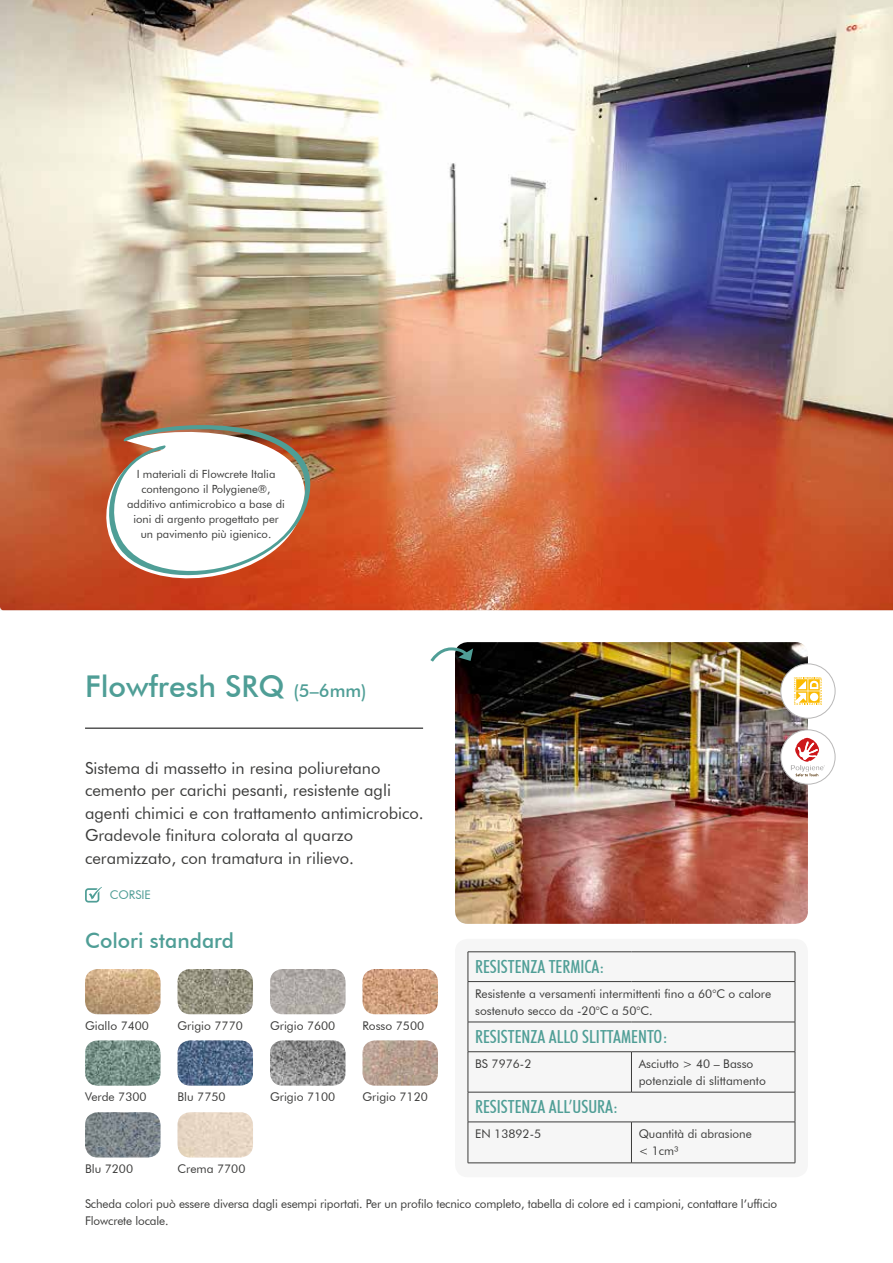
<style>
.page{position:relative;width:893px;height:1263px;background:#fff}
.page>*{position:absolute;margin:0;border:0;box-sizing:border-box;transform-origin:0 0}
.t1{font:500 30px "Futura BT";color:#4f9e96}
.t2{font:500 21px "Futura BT";color:#4f9e96}
.t3{font:500 condensed 18px "Futura BT";color:#4f9e96}
.t4{font:16.5px/22.5px "Futura BT";color:#3c3c3b}
.t5{font:12px/16.8px "Futura BT";color:#3c3c3b}
.t6{font:12px "Futura BT";color:#4f9e96}
.t7{font:11.25px/15px "Futura BT";color:#3c3c3b;text-align:center}
.s1{font-size:18px}
</style>
<div class="page">
<img style="left:455px;top:642px;width:353px;height:282px">
<div style="left:455px;top:939px;width:353px;height:238px;background:#f6f6f6;border-radius:13px"></div>
<svg style="left:468px;top:952px;width:1px;height:29px"></svg>
<hr style="left:468px;top:982px;width:1px;height:40px;background:#3c3c3b">
<hr style="left:468px;top:951px;width:163px;height:1px;background:#3c3c3b">
<hr style="left:631px;top:951px;width:164px;height:1px;background:#3c3c3b">
<svg style="left:795px;top:952px;width:1px;height:29px"></svg>
<hr style="left:795px;top:982px;width:1px;height:40px;background:#3c3c3b">
<hr style="left:468px;top:981px;width:163px;height:1px;background:#3c3c3b">
<hr style="left:631px;top:981px;width:164px;height:1px;background:#3c3c3b">
<svg style="left:468px;top:1023px;width:1px;height:28px"></svg>
<hr style="left:468px;top:1022px;width:163px;height:1px;background:#3c3c3b">
<hr style="left:631px;top:1022px;width:164px;height:1px;background:#3c3c3b">
<svg style="left:795px;top:1022px;width:1px;height:29px"></svg>
<hr style="left:468px;top:1092px;width:1px;height:30px;background:#3c3c3b">
<hr style="left:795px;top:1092px;width:1px;height:30px;background:#3c3c3b">
<hr style="left:468px;top:1052px;width:1px;height:40px;background:#3c3c3b">
<hr style="left:468px;top:1122px;width:1px;height:41px;background:#3c3c3b">
<hr style="left:468px;top:1051px;width:163px;height:1px;background:#3c3c3b">
<hr style="left:631px;top:1051px;width:164px;height:1px;background:#3c3c3b">
<hr style="left:468px;top:1122px;width:163px;height:1px;background:#3c3c3b">
<hr style="left:631px;top:1122px;width:164px;height:1px;background:#3c3c3b">
<hr style="left:631px;top:1052px;width:1px;height:40px;background:#3c3c3b">
<hr style="left:795px;top:1052px;width:1px;height:40px;background:#3c3c3b">
<hr style="left:631px;top:1122px;width:1px;height:41px;background:#3c3c3b">
<hr style="left:795px;top:1122px;width:1px;height:41px;background:#3c3c3b">
<hr style="left:468px;top:1092px;width:163px;height:1px;background:#3c3c3b">
<hr style="left:468px;top:1162px;width:163px;height:1px;background:#3c3c3b">
<hr style="left:631px;top:1092px;width:164px;height:1px;background:#3c3c3b">
<hr style="left:631px;top:1162px;width:164px;height:1px;background:#3c3c3b">
<img style="left:362px;top:1040px;width:76px;height:46px">
<img style="left:362px;top:969px;width:76px;height:45px">
<svg style="left:430px;top:646px;width:43px;height:18px"></svg>
<hr style="left:85px;top:728px;width:338px;height:1px;background:#000">
<svg style="left:85px;top:887px;width:17px;height:15px"></svg>
<img style="left:85px;top:1040px;width:76px;height:46px">
<img style="left:85px;top:1112px;width:76px;height:45px">
<img style="left:85px;top:969px;width:76px;height:45px">
<img style="left:178px;top:1040px;width:75px;height:46px">
<img style="left:178px;top:1112px;width:75px;height:45px">
<img style="left:178px;top:969px;width:75px;height:45px">
<img style="left:270px;top:1040px;width:75px;height:46px">
<img style="left:270px;top:969px;width:75px;height:45px">
<img style="left:0;top:0;width:893px;height:610px">
<svg style="left:91px;top:420px;width:244px;height:177px"></svg>
<div style="left:781px;top:730px;width:54px;height:54px;background:#fff;border-radius:50%"></div>
<svg style="left:791px;top:738px;width:34px;height:38px"></svg>
<div style="left:780px;top:729px;width:56px;height:56px;border:1px solid #b9b8b8;border-radius:50%"></div>
<div style="left:781px;top:664px;width:54px;height:54px;background:#fff;border-radius:50%"></div>
<svg style="left:794px;top:677px;width:28px;height:28px"></svg>
<div style="left:780px;top:663px;width:56px;height:56px;border:1px solid #b9b8b8;border-radius:50%"></div>
<p class="t7" style="left:127px;top:466px;width:159px">I materiali di Flowcrete Italia contengono il Polygiene®, additivo antimicrobico a base di ioni di argento progettato per un pavimento più igienico.</p>
<h1 class="t1" style="left:85px;top:668px;width:283px">Flowfresh SRQ <span class="s1">(5–6mm)</span></h1>
<h3 class="t4" style="left:85px;top:756px;width:340px">Sistema di massetto in resina poliuretano cemento per carichi pesanti, resistente agli agenti chimici e con trattamento antimicrobico.<br>Gradevole finitura colorata al quarzo ceramizzato, con tramatura in rilievo.</h3>
<p class="t6" style="left:110px;top:888px;width:43px">CORSIE</p>
<h2 class="t2" style="left:85px;top:927px;width:151px">Colori standard</h2>
<p class="t5" style="left:85px;top:1017px;width:65px">Giallo 7400</p>
<p class="t5" style="left:178px;top:1017px;width:67px">Grigio 7770</p>
<p class="t5" style="left:270px;top:1017px;width:67px">Grigio 7600</p>
<p class="t5" style="left:362px;top:1017px;width:63px">Rosso 7500</p>
<p class="t5" style="left:85px;top:1088px;width:63px">Verde 7300</p>
<p class="t5" style="left:178px;top:1088px;width:50px">Blu 7750</p>
<p class="t5" style="left:270px;top:1088px;width:67px">Grigio 7100</p>
<p class="t5" style="left:362px;top:1088px;width:67px">Grigio 7120</p>
<p class="t5" style="left:85px;top:1160px;width:50px">Blu 7200</p>
<p class="t5" style="left:178px;top:1160px;width:69px">Crema 7700</p>
<h3 class="t3" style="left:475px;top:955px;width:131px">RESISTENZA TERMICA:</h3>
<p class="t5" style="left:475px;top:985px;width:298px">Resistente a versamenti intermittenti fino a 60°C o calore sostenuto secco da -20°C a 50°C.</p>
<h3 class="t3" style="left:475px;top:1025px;width:194px">RESISTENZA ALLO SLITTAMENTO:</h3>
<p class="t5" style="left:475px;top:1055px;width:58px">BS 7976-2</p>
<p class="t5" style="left:639px;top:1055px;width:129px">Asciutto &gt; 40 – Basso potenziale di slittamento</p>
<h3 class="t3" style="left:475px;top:1096px;width:145px">RESISTENZA ALL’USURA:</h3>
<p class="t5" style="left:475px;top:1125px;width:67px">EN 13892-5</p>
<p class="t5" style="left:639px;top:1125px;width:115px">Quantità di abrasione &lt; 1cm³</p>
<p class="t5" style="left:85px;top:1195px;width:694px">Scheda colori può essere diversa dagli esempi riportati. Per un profilo tecnico completo, tabella di colore ed i campioni, contattare l’ufficio<br>Flowcrete locale.</p>
</div>
